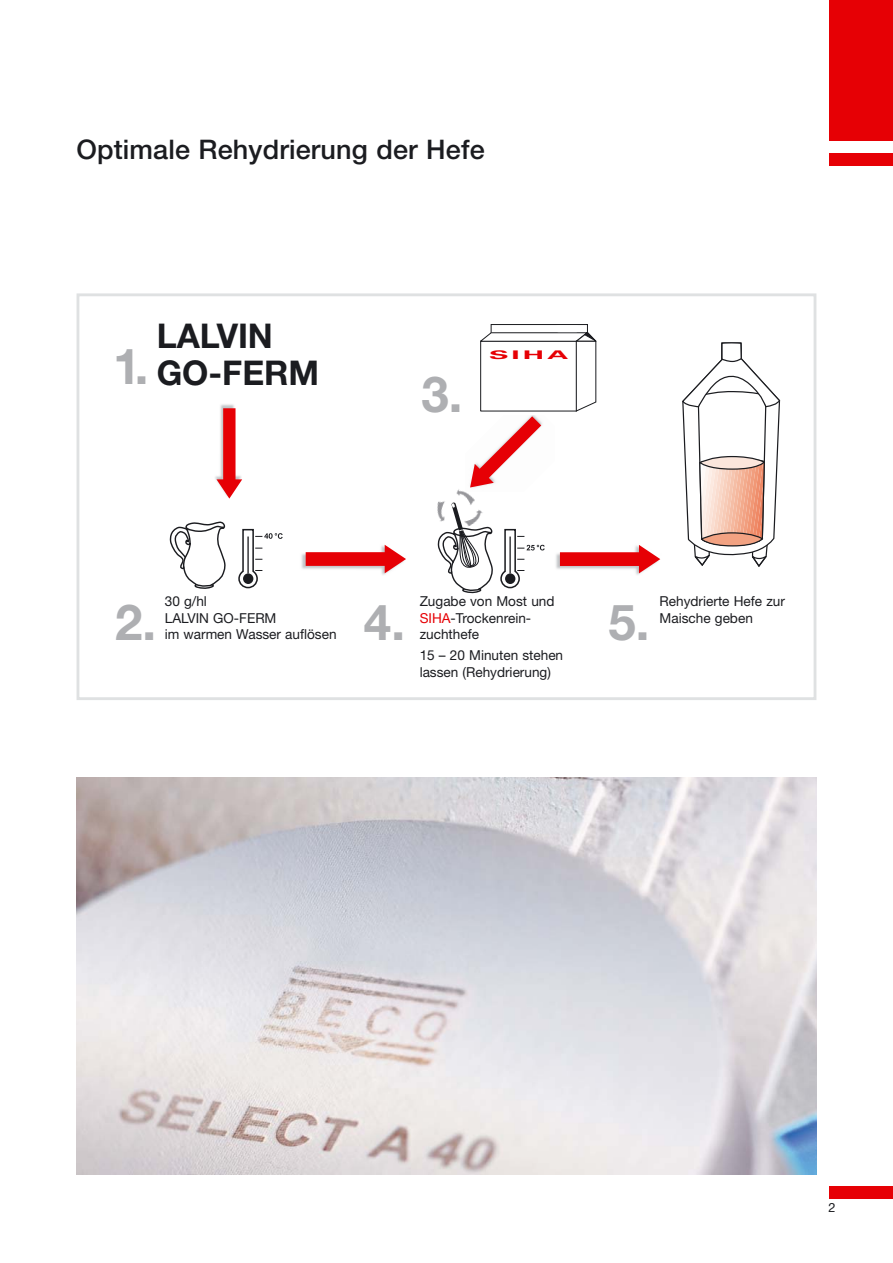
<style>
.page{position:relative;width:893px;height:1263px;background:#fff}
.page>*{position:absolute;margin:0;border:0;box-sizing:border-box;transform-origin:0 0}
.t1{font:700 49.8px "Helvetica Neue";color:#aeafb2}
.t2{font:700 34.05px/36.2px "Helvetica Neue";color:#1b1c20}
.t3{font:500 27px "Helvetica Neue";letter-spacing:.005em;color:#1b1c20}
.t4{font:13.8px/16.5px "Helvetica Neue";color:#1b1c20}
.t5{font:12.75px "Helvetica Neue";color:#1b1c20}
.t6{font:700 11.85px "Univers";color:#e60005;scale:2.49 1}
.s1{color:#e60005}
</style>
<div class="page">
<div style="left:829px;top:0;width:64px;height:140px;background:#e60005"></div>
<div style="left:829px;top:153px;width:64px;height:13px;background:#e60005"></div>
<div style="left:829px;top:1186px;width:64px;height:13px;background:#e60005"></div>
<div style="left:77px;top:293px;width:739px;height:407px;border:3px solid #dfe1e2"></div>
<svg style="left:170px;top:521px;width:56px;height:68px"></svg>
<svg style="left:437px;top:501px;width:56px;height:93px"></svg>
<img style="left:460px;top:504px;width:28px;height:24px">
<img style="left:451px;top:489px;width:26px;height:21px">
<svg style="left:238px;top:528px;width:45px;height:61px"></svg>
<svg style="left:500px;top:528px;width:45px;height:61px"></svg>
<img style="left:301px;top:544px;width:85px;height:31px">
<svg style="left:306px;top:545px;width:100px;height:28px"></svg>
<img style="left:556px;top:552px;width:105px;height:23px">
<svg style="left:560px;top:545px;width:100px;height:28px"></svg>
<img style="left:215px;top:404px;width:19px;height:76px">
<svg style="left:216px;top:408px;width:26px;height:91px"></svg>
<img style="left:466px;top:487px;width:11px;height:5px">
<svg style="left:682px;top:342px;width:99px;height:225px"></svg>
<svg style="left:700px;top:457px;width:64px;height:12px"></svg>
<div style="left:699px;top:456px;width:66px;height:14px;border:1px solid #1b1c20;border-radius:50%"></div>
<svg style="left:702px;top:533px;width:60px;height:13px"></svg>
<div style="left:701px;top:532px;width:62px;height:14px;border:1px solid #1b1c20;border-radius:50%"></div>
<div style="left:491px;top:324px;width:97px;height:10px;border:1px solid #1b1c20"></div>
<svg style="left:470px;top:325px;width:127px;height:162px"></svg>
<img style="left:77px;top:777px;width:739px;height:397px">
<h3 class="t3" style="left:77px;top:140px;width:410px">Optimale Rehydrierung der Hefe</h3>
<h1 class="t1" style="left:113px;top:349px;width:37px">1.</h1>
<h2 class="t2" style="left:157px;top:321px;width:164px">LALVIN<br>GO-FERM</h2>
<h1 class="t1" style="left:421px;top:376px;width:43px">3.</h1>
<p class="t6" style="left:489px;top:351px;width:33px">SIHA</p>
<p class="t4" style="left:165px;top:595px;width:173px">30 g/hl<br>LALVIN GO-FERM<br>im warmen Wasser auflösen</p>
<p class="t4" style="left:420px;top:595px;width:136px">Zugabe von Most und<br><span class="s1">SIHA</span>-Trockenrein - zuchthefe</p>
<p class="t4" style="left:420px;top:648px;width:145px">15 – 20 Minuten stehen lassen (Rehydrierung)</p>
<h1 class="t1" style="left:115px;top:604px;width:43px">2.</h1>
<h1 class="t1" style="left:364px;top:604px;width:43px">4.</h1>
<h1 class="t1" style="left:608px;top:604px;width:43px">5.</h1>
<p class="t4" style="left:660px;top:595px;width:127px">Rehydrierte Hefe zur<br>Maische geben</p>
<p class="t5" style="left:828px;top:1203px;width:9px">2</p>
</div>
